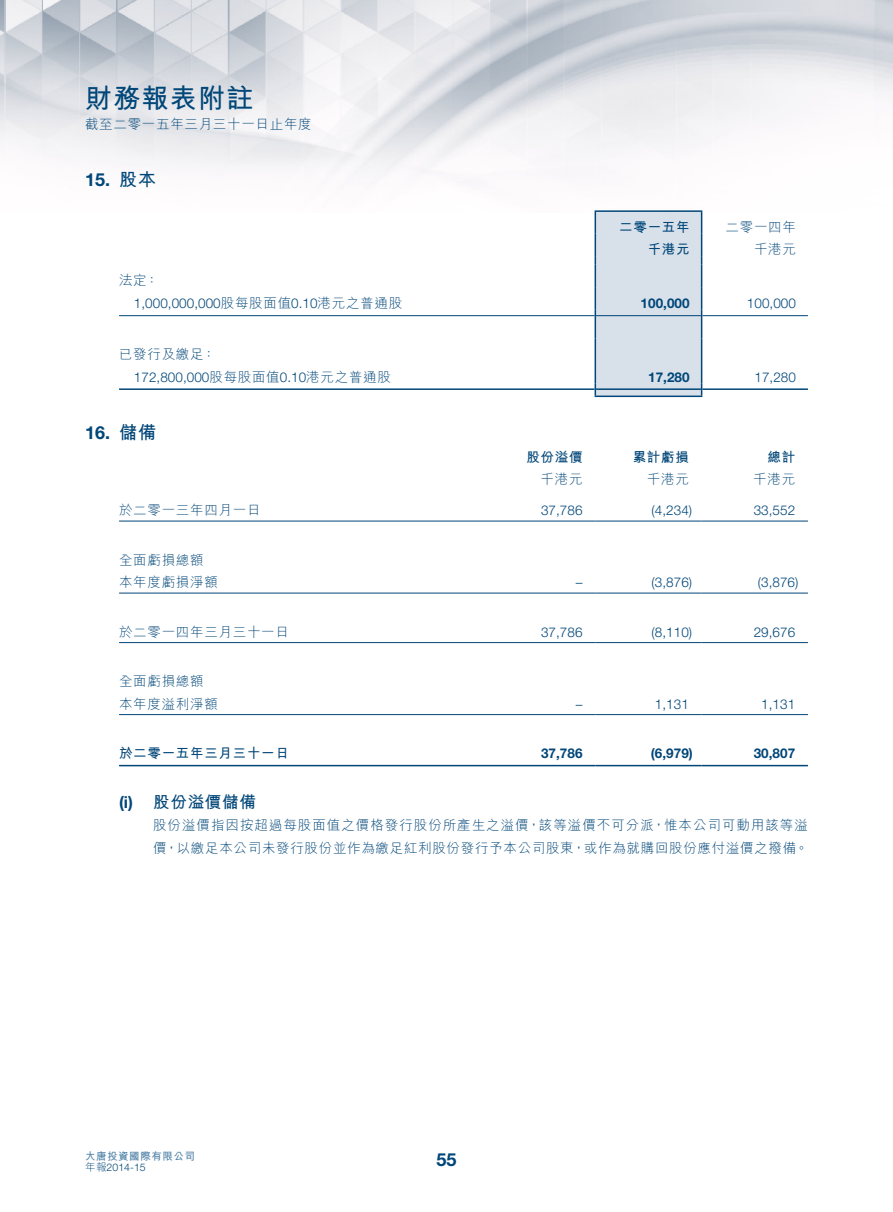
<style>
.page{position:relative;width:893px;height:1212px;background:#fff}
.page>*{position:absolute;margin:0;border:0;box-sizing:border-box;transform-origin:0 0}
.t1{font:700 27px "M Hei HK";letter-spacing:.05em;color:#004678}
.Heading_1{font:700 18px "Helvetica Neue LT Std";color:#004678}
.Heading_1-2{font:700 18px "M Hei HK";color:#004678}
.Heading_2{font:700 16.5px "M Hei HK";letter-spacing:.05em;color:#004678}
.Heading_2-2{font:700 16.5px "Helvetica Neue LT Std";color:#004678}
.Body_Text{font:300 13.5px/22.5px "M Hei HK";letter-spacing:.055em;color:#004678}
.Body_Text-2{font:300 13.5px "Helvetica Neue LT Std";letter-spacing:.005em;color:#004678}
.Body_Text-3{font:700 13.5px "Helvetica Neue LT Std";letter-spacing:.005em;color:#004678}
.Body_Text-4{font:700 13.5px "M Hei HK";letter-spacing:.055em;color:#004678}
.t2{font:700 10.5px "M Hei HK";letter-spacing:.055em;color:#4e81a6}
.t3{font:300 10.5px "Helvetica Neue LT Std";letter-spacing:.005em;color:#004678}
.s1{font-family:"M Hei HK"}
</style>
<div class="page">
<img style="left:0;top:0;width:893px;height:213px">
<hr style="left:595px;top:396px;width:107px;height:1px;background:#004678">
<hr style="left:595px;top:210px;width:107px;height:2px;background:#004678">
<div style="left:595px;top:211px;width:107px;height:185px;background:#d8e0ea"></div>
<hr style="left:119px;top:315px;width:476px;height:1px;background:#004678">
<hr style="left:596px;top:315px;width:105px;height:1px;background:#004678">
<hr style="left:702px;top:315px;width:106px;height:1px;background:#004678">
<hr style="left:119px;top:388px;width:476px;height:2px;background:#004678">
<hr style="left:596px;top:388px;width:105px;height:2px;background:#004678">
<hr style="left:702px;top:388px;width:106px;height:2px;background:#004678">
<hr style="left:119px;top:521px;width:370px;height:1px;background:#004678">
<hr style="left:489px;top:521px;width:106px;height:1px;background:#004678">
<hr style="left:595px;top:521px;width:107px;height:1px;background:#004678">
<hr style="left:702px;top:521px;width:106px;height:1px;background:#004678">
<hr style="left:119px;top:593px;width:370px;height:1px;background:#004678">
<hr style="left:489px;top:593px;width:106px;height:1px;background:#004678">
<hr style="left:595px;top:593px;width:107px;height:1px;background:#004678">
<hr style="left:702px;top:593px;width:106px;height:1px;background:#004678">
<hr style="left:119px;top:642px;width:370px;height:1px;background:#004678">
<hr style="left:489px;top:642px;width:106px;height:1px;background:#004678">
<hr style="left:595px;top:642px;width:107px;height:1px;background:#004678">
<hr style="left:702px;top:642px;width:106px;height:1px;background:#004678">
<hr style="left:119px;top:714px;width:370px;height:1px;background:#004678">
<hr style="left:489px;top:714px;width:106px;height:1px;background:#004678">
<hr style="left:595px;top:714px;width:107px;height:1px;background:#004678">
<hr style="left:702px;top:714px;width:106px;height:1px;background:#004678">
<hr style="left:119px;top:765px;width:370px;height:1px;background:#004678">
<hr style="left:489px;top:765px;width:106px;height:1px;background:#004678">
<hr style="left:595px;top:765px;width:107px;height:1px;background:#004678">
<hr style="left:702px;top:765px;width:106px;height:1px;background:#004678">
<h1 class="t1" style="left:85px;top:78px;width:170px">財務報表附註</h1>
<p class="Body_Text" style="left:85px;top:113px;width:228px">截至二零一五年三月三十一日止年度</p>
<p class="Heading_1" style="left:85px;top:169px;width:27px">15.</p>
<p class="Heading_1-2" style="left:119px;top:166px;width:38px">股本</p>
<p class="Heading_1" style="left:85px;top:421px;width:27px">16.</p>
<p class="Body_Text" style="left:119px;top:269px;width:41px">法定：</p>
<p class="Body_Text-2" style="left:134px;top:295px;width:270px">1,000,000,000<span class="s1">股每股面值</span>0.10<span class="s1">港元之普通股</span></p>
<p class="Body_Text" style="left:119px;top:343px;width:98px">已發行及繳足：</p>
<p class="Body_Text-2" style="left:134px;top:369px;width:258px">172,800,000<span class="s1">股每股面值</span>0.10<span class="s1">港元之普通股</span></p>
<p class="Heading_1-2" style="left:119px;top:419px;width:38px">儲備</p>
<p class="Body_Text" style="left:119px;top:499px;width:143px">於二零一三年四月一日</p>
<p class="Body_Text" style="left:119px;top:548px;width:86px">全面虧損總額</p>
<p class="Body_Text" style="left:119px;top:571px;width:100px">本年度虧損淨額</p>
<p class="Body_Text" style="left:119px;top:620px;width:171px">於二零一四年三月三十一日</p>
<p class="Body_Text" style="left:119px;top:670px;width:86px">全面虧損總額</p>
<p class="Body_Text" style="left:119px;top:692px;width:100px">本年度溢利淨額</p>
<p class="Body_Text-4" style="left:619px;top:217px;width:72px">二零一五年</p>
<p class="Body_Text" style="left:726px;top:216px;width:72px">二零一四年</p>
<p class="Body_Text-4" style="left:648px;top:240px;width:43px">千港元</p>
<p class="Body_Text" style="left:754px;top:238px;width:43px">千港元</p>
<p class="Body_Text-3" style="left:641px;top:295px;width:51px">100,000</p>
<p class="Body_Text-2" style="left:747px;top:295px;width:51px">100,000</p>
<p class="Body_Text-3" style="left:648px;top:369px;width:43px">17,280</p>
<p class="Body_Text-2" style="left:754px;top:369px;width:43px">17,280</p>
<p class="Body_Text-4" style="left:526px;top:447px;width:58px">股份溢價</p>
<p class="Body_Text-4" style="left:633px;top:447px;width:58px">累計虧損</p>
<p class="Body_Text-4" style="left:767px;top:447px;width:29px">總計</p>
<p class="Body_Text" style="left:541px;top:468px;width:43px">千港元</p>
<p class="Body_Text" style="left:647px;top:468px;width:43px">千港元</p>
<p class="Body_Text" style="left:753px;top:468px;width:43px">千港元</p>
<p class="Body_Text-2" style="left:541px;top:502px;width:43px">37,786</p>
<p class="Body_Text-2" style="left:652px;top:502px;width:42px">)4,234(</p>
<p class="Body_Text-2" style="left:754px;top:502px;width:43px">33,552</p>
<p class="Body_Text-2" style="left:576px;top:574px;width:8px">–</p>
<p class="Body_Text-2" style="left:652px;top:574px;width:42px">)3,876(</p>
<p class="Body_Text-2" style="left:758px;top:574px;width:42px">)3,876(</p>
<p class="Body_Text-2" style="left:541px;top:624px;width:43px">37,786</p>
<p class="Body_Text-2" style="left:652px;top:624px;width:42px">)8,110(</p>
<p class="Body_Text-2" style="left:754px;top:624px;width:43px">29,676</p>
<p class="Body_Text-2" style="left:576px;top:696px;width:8px">–</p>
<p class="Body_Text-2" style="left:655px;top:696px;width:35px">1,131</p>
<p class="Body_Text-2" style="left:761px;top:696px;width:35px">1,131</p>
<p class="Body_Text-4" style="left:119px;top:743px;width:171px">於二零一五年三月三十一日</p>
<p class="Heading_2" style="left:153px;top:790px;width:104px">股份溢價儲備</p>
<p class="Heading_2-2" style="left:119px;top:792px;width:15px">)i(</p>
<p class="Body_Text-3" style="left:541px;top:745px;width:43px">37,786</p>
<p class="Body_Text-3" style="left:651px;top:745px;width:44px">)6,979(</p>
<p class="Body_Text-3" style="left:754px;top:745px;width:43px">30,807</p>
<p class="Body_Text" style="left:153px;top:814px;width:657px">股份溢價指因按超過每股面值之價格發行股份所產生之溢價，該等溢價不可分派，惟本公司可動用該等溢價，以繳足本公司未發行股份並作為繳足紅利股份發行予本公司股東，或作為就購回股份應付溢價之撥備。</p>
<p class="t2" style="left:85px;top:1148px;width:112px">大唐投資國際有限公司</p>
<h2 class="Heading_1" style="left:436px;top:1148px;width:22px">55</h2>
<p class="t3" style="left:85px;top:1160px;width:62px"><span class="s1">年報</span>2014-15</p>
</div>
